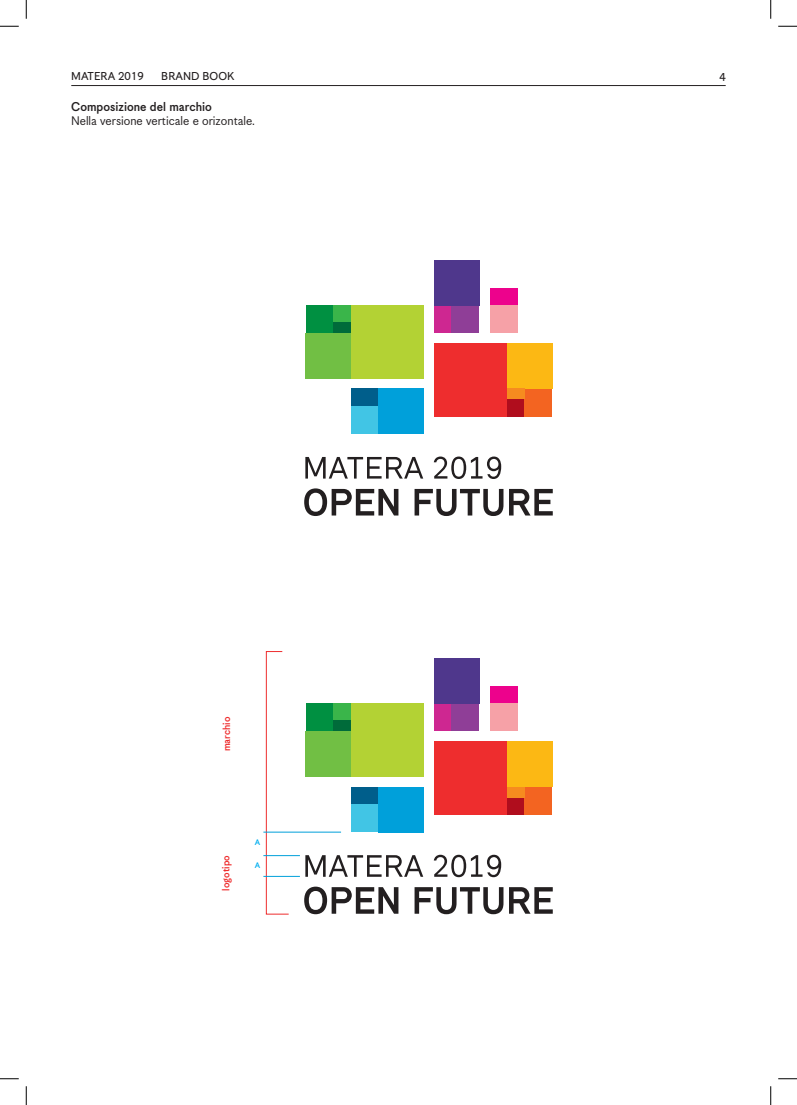
<style>
.page{position:relative;width:797px;height:1105px;background:#fff}
.page>*{position:absolute;margin:0;border:0;box-sizing:border-box;transform-origin:0 0}
.t1{font:13.75px "Korpus Grotesk B";color:#231f20}
.t2{font:13.75px "Korpus Grotesk D";color:#231f20}
.t3{font:12.5px "Korpus Grotesk C";color:#231f20}
.t4{font:11.25px "Korpus Grotesk D";color:#ee2d2e}
.t5{font:8.75px "Korpus Grotesk D";color:#00aeef}
</style>
<div class="page">
<hr style="left:71px;top:85px;width:654px;height:1px;background:#231f20">
<svg style="left:266px;top:651px;width:23px;height:264px"></svg>
<hr style="left:263px;top:832px;width:78px;height:1px;background:#00a0da">
<div style="left:306px;top:703px;width:27px;height:28px;background:#009041"></div>
<div style="left:333px;top:703px;width:18px;height:18px;background:#3ab54a"></div>
<div style="left:306px;top:731px;width:45px;height:45px;background:#71bf44"></div>
<div style="left:351px;top:703px;width:73px;height:73px;background:#b3d234"></div>
<div style="left:333px;top:721px;width:18px;height:10px;background:#006b3a"></div>
<div style="left:351px;top:787px;width:27px;height:17px;background:#005e8b"></div>
<div style="left:351px;top:804px;width:27px;height:28px;background:#41c5e5"></div>
<div style="left:378px;top:787px;width:46px;height:45px;background:#00a0da"></div>
<div style="left:490px;top:686px;width:27px;height:17px;background:#ed028c"></div>
<div style="left:490px;top:703px;width:27px;height:28px;background:#f6a1a7"></div>
<div style="left:434px;top:703px;width:17px;height:28px;background:#ce2791"></div>
<div style="left:451px;top:703px;width:28px;height:28px;background:#8f3e97"></div>
<div style="left:434px;top:658px;width:45px;height:45px;background:#4f378c"></div>
<div style="left:507px;top:797px;width:17px;height:18px;background:#b00d1d"></div>
<div style="left:524px;top:787px;width:28px;height:28px;background:#f36421"></div>
<div style="left:507px;top:742px;width:45px;height:45px;background:#fcb814"></div>
<div style="left:434px;top:742px;width:73px;height:73px;background:#ee2d2e"></div>
<div style="left:507px;top:787px;width:17px;height:10px;background:#f68b1f"></div>
<svg style="left:304px;top:855px;width:249px;height:59px"></svg>
<hr style="left:263px;top:855px;width:37px;height:1px;background:#00a0da">
<hr style="left:263px;top:876px;width:37px;height:1px;background:#00a0da">
<div style="left:306px;top:305px;width:27px;height:28px;background:#009041"></div>
<div style="left:333px;top:305px;width:18px;height:17px;background:#3ab54a"></div>
<div style="left:306px;top:333px;width:45px;height:45px;background:#71bf44"></div>
<div style="left:351px;top:305px;width:73px;height:73px;background:#b3d234"></div>
<div style="left:333px;top:322px;width:18px;height:11px;background:#006b3a"></div>
<div style="left:351px;top:389px;width:27px;height:17px;background:#005e8b"></div>
<div style="left:351px;top:406px;width:27px;height:28px;background:#41c5e5"></div>
<div style="left:378px;top:389px;width:46px;height:45px;background:#00a0da"></div>
<div style="left:490px;top:288px;width:27px;height:17px;background:#ed028c"></div>
<div style="left:490px;top:305px;width:27px;height:28px;background:#f6a1a7"></div>
<div style="left:434px;top:305px;width:17px;height:28px;background:#ce2791"></div>
<div style="left:451px;top:305px;width:28px;height:28px;background:#8f3e97"></div>
<div style="left:434px;top:260px;width:45px;height:45px;background:#4f378c"></div>
<div style="left:507px;top:399px;width:17px;height:17px;background:#b00d1d"></div>
<div style="left:524px;top:389px;width:28px;height:27px;background:#f36421"></div>
<div style="left:507px;top:343px;width:45px;height:46px;background:#fcb814"></div>
<div style="left:434px;top:343px;width:73px;height:73px;background:#ee2d2e"></div>
<div style="left:507px;top:389px;width:17px;height:10px;background:#f68b1f"></div>
<svg style="left:304px;top:456px;width:249px;height:60px"></svg>
<svg style="left:0;top:25px;width:19px;height:2px"></svg>
<svg style="left:778px;top:25px;width:19px;height:2px"></svg>
<svg style="left:0;top:1078px;width:19px;height:1px"></svg>
<svg style="left:778px;top:1078px;width:19px;height:1px"></svg>
<svg style="left:25px;top:0;width:2px;height:19px"></svg>
<svg style="left:25px;top:1086px;width:2px;height:19px"></svg>
<svg style="left:770px;top:0;width:1px;height:19px"></svg>
<svg style="left:770px;top:1086px;width:1px;height:19px"></svg>
<p class="t3" style="left:71px;top:69px;width:74px">MATERA 2019</p>
<p class="t3" style="left:161px;top:69px;width:75px">BRAND BOOK</p>
<p class="t3" style="left:719px;top:70px;width:8px">4</p>
<p class="t2" style="left:71px;top:99px;width:142px">Composizione del marchio</p>
<p class="t1" style="left:71px;top:113px;width:185px">Nella versione verticale e orizontale.</p>
<p class="t4" style="left:220px;top:751px;width:36px;rotate:-90deg">marchio</p>
<p class="t4" style="left:219px;top:891px;width:37px;rotate:-90deg">logotipo</p>
<p class="t5" style="left:255px;top:837px;width:7px">A</p>
<p class="t5" style="left:255px;top:860px;width:7px">A</p>
</div>
